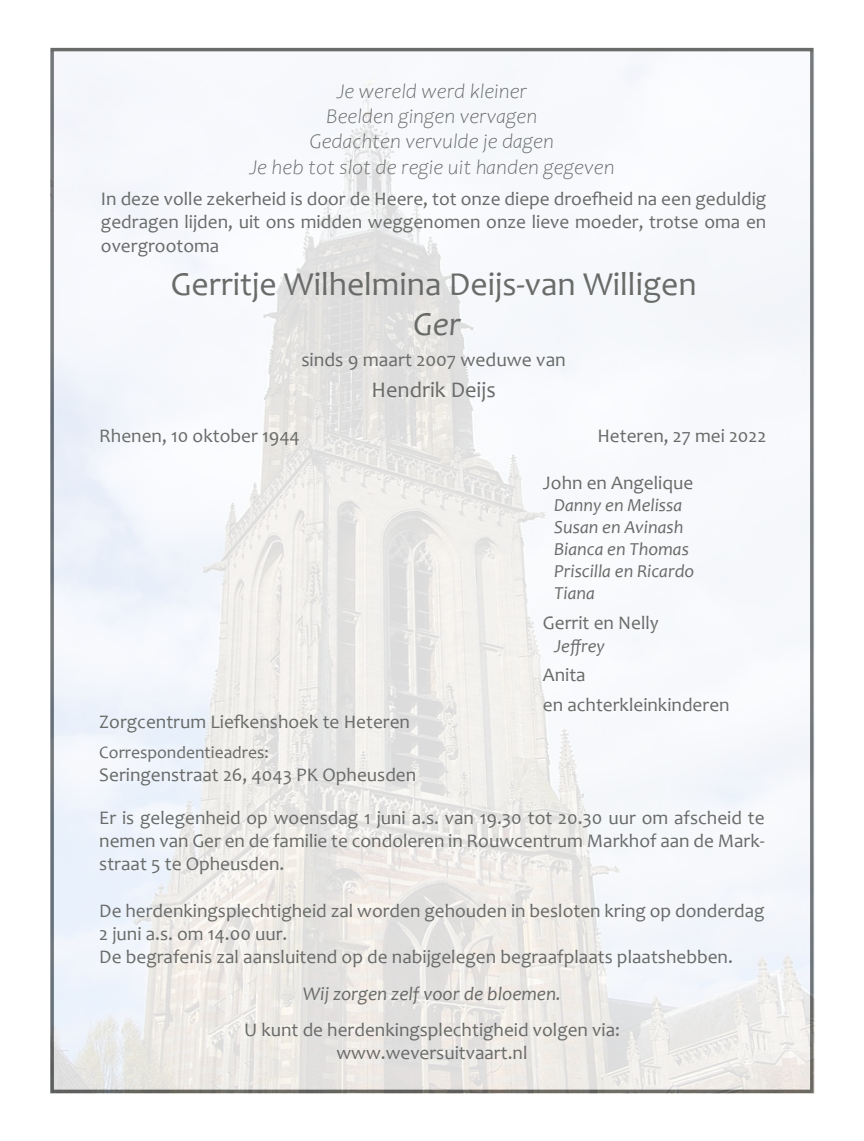
<style>
.page{position:relative;width:864px;height:1141px;background:#fff}
.page>*{position:absolute;margin:0;border:0;box-sizing:border-box;transform-origin:0 0}
.t1{font:33.6px "Candara";color:#696b69}
.t2{font:italic 33.6px "Candara";color:#696b69}
.t3{font:22.4px "Candara";color:#696b69}
.t4{font:italic 300 21px "Candara";color:#696b69}
.t5{font:19.6px "Candara";color:#696b69}
.t6{font:19.25px/23.1px "Candara";color:#696b69;text-align:justify}
.t7{font:italic 19.25px "Candara";color:#696b69}
.t8{font:italic 18.38px "Candara";color:#696b69}
.t9{font:17.5px "Candara";color:#696b69}
</style>
<div class="page">
<img style="left:51px;top:53px;width:762px;height:1041px">
<p class="t4" style="left:336px;top:80px;width:192px">Je wereld werd kleiner</p>
<p class="t4" style="left:326px;top:105px;width:212px">Beelden gingen vervagen</p>
<p class="t4" style="left:310px;top:130px;width:245px">Gedachten vervulde je dagen</p>
<p class="t4" style="left:249px;top:155px;width:366px">Je heb tot slot de regie uit handen gegeven</p>
<p class="t6" style="left:101px;top:187px;width:666px">In deze volle zekerheid is door de Heere, tot onze diepe droefheid na een geduldig gedragen lijden, uit ons midden weggenomen onze lieve moeder, trotse oma en overgrootoma</p>
<p class="t1" style="left:171px;top:263px;width:527px">Gerritje Wilhelmina Deijs-van Willigen</p>
<p class="t2" style="left:413px;top:303px;width:49px">Ger</p>
<p class="t5" style="left:301px;top:347px;width:266px">sinds 9 maart 2007 weduwe van</p>
<p class="t3" style="left:371px;top:376px;width:126px">Hendrik Deijs</p>
<p class="t6" style="left:99px;top:424px;width:202px">Rhenen, 10 oktober 1944</p>
<p class="t6" style="left:597px;top:424px;width:170px">Heteren, 27 mei 2022</p>
<p class="t6" style="left:542px;top:471px;width:152px">John en Angelique</p>
<p class="t8" style="left:554px;top:494px;width:129px">Danny en Melissa</p>
<p class="t8" style="left:554px;top:516px;width:131px">Susan en Avinash</p>
<p class="t8" style="left:554px;top:538px;width:136px">Bianca en Thomas</p>
<p class="t8" style="left:554px;top:560px;width:141px">Priscilla en Ricardo</p>
<p class="t8" style="left:554px;top:582px;width:42px">Tiana</p>
<p class="t6" style="left:542px;top:611px;width:117px">Gerrit en Nelly</p>
<p class="t8" style="left:554px;top:634px;width:52px">Jeffrey</p>
<p class="t6" style="left:542px;top:663px;width:44px">Anita</p>
<p class="t6" style="left:542px;top:693px;width:188px">en achterkleinkinderen</p>
<p class="t6" style="left:99px;top:710px;width:312px">Zorgcentrum Liefkenshoek te Heteren</p>
<p class="t9" style="left:99px;top:741px;width:171px">Correspondentieadres:</p>
<p class="t6" style="left:99px;top:763px;width:318px">Seringenstraat 26, 4043 PK Opheusden</p>
<p class="t6" style="left:99px;top:806px;width:666px">Er is gelegenheid op woensdag 1 juni a.s. van 19.30 tot 20.30 uur om afscheid te nemen van Ger en de familie te condoleren in Rouwcentrum Markhof aan de Mark&shy;straat 5 te Opheusden.</p>
<p class="t6" style="left:99px;top:899px;width:666px">De herdenkingsplechtigheid zal worden gehouden in besloten kring op donderdag<br>2 juni a.s. om 14.00 uur.</p>
<p class="t6" style="left:99px;top:945px;width:635px">De begrafenis zal aansluitend op de nabijgelegen begraafplaats plaatshebben.</p>
<p class="t7" style="left:303px;top:981px;width:259px">Wij zorgen zelf voor de bloemen.</p>
<p class="t6" style="left:244px;top:1018px;width:377px">U kunt de herdenkingsplechtigheid volgen via:</p>
<p class="t6" style="left:336px;top:1041px;width:192px">www.weversuitvaart.nl</p>
</div>
